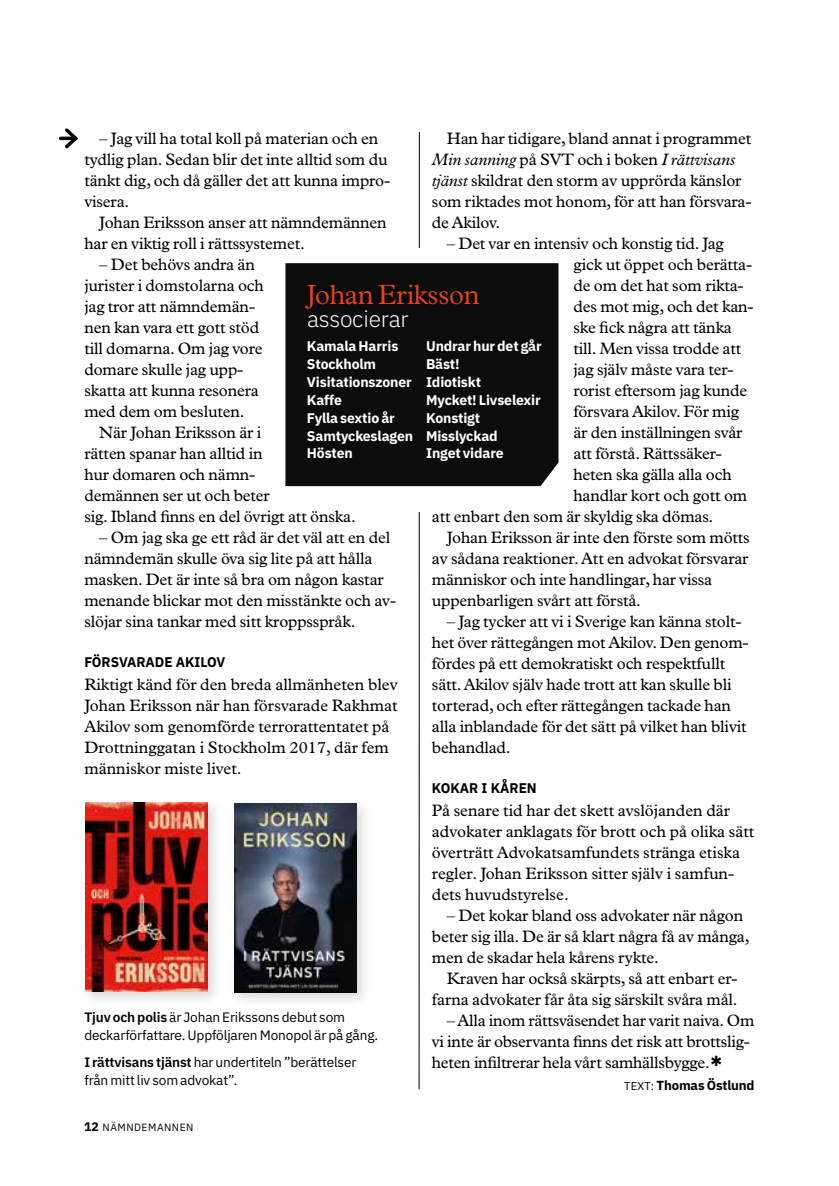
<style>
.page{position:relative;width:839px;height:1186px;background:#fff}
.page>*{position:absolute;margin:0;border:0;box-sizing:border-box;transform-origin:0 0}
.t1{font:300 28px "Plantin MT Pro";letter-spacing:-.01em;color:#ea441c}
.t2{font:300 22.75px "IBM Plex Sans";letter-spacing:-.01em;color:#fff}
.t3{font:16.62px/21px "Plantin MT Pro";letter-spacing:-.01em;color:#000}
.t4{font:700 14px/17.8px "IBM Plex Sans";letter-spacing:-.01em;color:#fff}
.t5{font:700 14px "IBM Plex Sans";color:#000}
.t6{font:13.65px/17.8px "IBM Plex Sans";letter-spacing:-.01em;color:#000}
.t7{font:700 13.12px "IBM Plex Sans";letter-spacing:-.01em;color:#000}
.t8{font:10.5px "IBM Plex Sans";letter-spacing:.05em;color:#000}
.s1{font-style:italic}
.s2{font-weight:400;font-size:11.38px}
.s3{font-weight:600}
.s4{font-weight:700;font-size:12.25px}
</style>
<div class="page">
<hr style="left:418px;top:132px;width:1px;height:957px;background:#000">
<hr style="left:61px;top:137px;width:15px;height:3px;background:#000">
<svg style="left:62px;top:128px;width:16px;height:21px"></svg>
<div style="left:79px;top:797px;width:144px;height:210px;background:#000;opacity:.15"></div>
<img style="left:85px;top:802px;width:123px;height:189px">
<div style="left:228px;top:798px;width:144px;height:210px;background:#000;opacity:.15"></div>
<img style="left:234px;top:803px;width:122px;height:189px">
<div style="left:415px;top:249px;width:13px;height:263px;background:#fff"></div>
<div style="left:285px;top:263px;width:273px;height:223px;background:#0c0c0c"></div>
<p class="t3" style="left:84px;top:128px;width:307px;text-indent:15px">– Jag vill ha total koll på materian och en tydlig plan. Sedan blir det inte alltid som du tänkt dig, och då gäller det att kunna impro&shy;visera.</p>
<p class="t3" style="left:84px;top:212px;width:304px;text-indent:15px">Johan Eriksson anser att nämndemännen har en viktig roll i rättssystemet.</p>
<p class="t3" style="left:84px;top:254px;width:181px;text-indent:15px">– Det behövs andra än jurister i domstolarna och jag tror att nämndemän&shy;nen kan vara ett gott stöd till domarna. Om jag vore domare skulle jag upp&shy;skatta att kunna resonera med dem om besluten.</p>
<p class="t3" style="left:84px;top:421px;width:273px;text-indent:15px">När Johan Eriksson är i<br>rätten spanar han alltid in<br>hur domaren och nämn-<br>demännen ser ut och beter<br>sig. Ibland finns en del övrigt att önska.</p>
<p class="t3" style="left:84px;top:526px;width:313px;text-indent:15px">– Om jag ska ge ett råd är det väl att en del nämndemän skulle öva sig lite på att hålla masken. Det är inte så bra om någon kastar menande blickar mot den misstänkte och av&shy;slöjar sina tankar med sitt kroppsspråk.</p>
<p class="t5" style="left:84px;top:651px;width:142px">FÖRSVARADE AKILOV</p>
<p class="t3" style="left:84px;top:674px;width:315px">Riktigt känd för den breda allmänheten blev Johan Eriksson när han försvarade Rakhmat Akilov som genomförde terrorattentatet på Drottninggatan i Stockholm 2017, där fem människor miste livet.</p>
<p class="t3" style="left:432px;top:128px;width:321px;text-indent:15px">Han har tidigare, bland annat i programmet <span class="s1">Min sanning</span> på SVT och i boken <span class="s1">I rättvisans tjänst</span> skildrat den storm av upprörda känslor som riktades mot honom, för att han försvara&shy;de Akilov.</p>
<p class="t3" style="left:446px;top:233px;width:278px">– Det var en intensiv och konstig tid. Jag</p>
<p class="t3" style="left:573px;top:254px;width:180px">gick ut öppet och berätta-</p>
<p class="t3" style="left:573px;top:275px;width:172px">de om det hat som rikta-</p>
<p class="t3" style="left:573px;top:296px;width:182px">des mot mig, och det kan-</p>
<p class="t3" style="left:573px;top:317px;width:160px">ske fick några att tänka</p>
<p class="t3" style="left:573px;top:338px;width:169px">till. Men vissa trodde att</p>
<p class="t3" style="left:573px;top:359px;width:162px">jag själv måste vara ter-</p>
<p class="t3" style="left:573px;top:380px;width:175px">rorist eftersom jag kunde</p>
<p class="t3" style="left:573px;top:400px;width:167px">försvara Akilov. För mig</p>
<p class="t3" style="left:573px;top:421px;width:170px">är den inställningen svår</p>
<p class="t3" style="left:573px;top:442px;width:150px">att förstå. Rättssäker-</p>
<p class="t3" style="left:573px;top:463px;width:160px">heten ska gälla alla och</p>
<p class="t3" style="left:573px;top:484px;width:175px">handlar kort och gott om</p>
<p class="t3" style="left:432px;top:505px;width:283px">att enbart den som är skyldig ska dömas.</p>
<p class="t3" style="left:446px;top:526px;width:304px">Johan Eriksson är inte den förste som mötts</p>
<p class="t3" style="left:432px;top:547px;width:318px">av sådana reaktioner. Att en advokat försvarar</p>
<p class="t3" style="left:432px;top:568px;width:282px">människor och inte handlingar, har vissa</p>
<p class="t3" style="left:432px;top:589px;width:211px">uppenbarligen svårt att förstå.</p>
<p class="t3" style="left:432px;top:610px;width:318px;text-indent:15px">– Jag tycker att vi i Sverige kan känna stolt&shy;het över rättegången mot Akilov. Den genom&shy;fördes på ett demokratiskt och respektfullt sätt. Akilov själv hade trott att kan skulle bli torterad, och efter rättegången tackade han alla inblandade för det sätt på vilket han blivit behandlad.</p>
<p class="t5" style="left:432px;top:777px;width:106px">KOKAR I KÅREN</p>
<p class="t3" style="left:432px;top:800px;width:324px">På senare tid har det skett avslöjanden där advokater anklagats för brott och på olika sätt överträtt Advokatsamfundets stränga etiska regler. Johan Eriksson sitter själv i samfun&shy;dets huvudstyrelse.</p>
<p class="t3" style="left:432px;top:905px;width:319px;text-indent:15px">– Det kokar bland oss advokater när någon beter sig illa. De är så klart några få av många, men de skadar hela kårens rykte.</p>
<p class="t3" style="left:432px;top:968px;width:307px;text-align:right">Kraven har också skärpts, så att enbart er&shy;farna advokater får åta sig särskilt svåra mål.</p>
<p class="t3" style="left:432px;top:1010px;width:324px;text-indent:15px">– Alla inom rättsväsendet har varit naiva. Om vi inte är observanta finns det risk att brottslig&shy;heten infiltrerar hela vårt samhällsbygge.</p>
<p class="t7" style="left:624px;top:1074px;width:132px"><span class="s2">TEXT:</span> Thomas Östlund</p>
<h1 class="t1" style="left:307px;top:278px;width:174px">Johan Eriksson</h1>
<h2 class="t2" style="left:307px;top:301px;width:103px">associerar</h2>
<p class="t4" style="left:307px;top:336px;width:93px">Kamala Harris</p>
<p class="t4" style="left:426px;top:336px;width:117px">Undrar hur det går</p>
<p class="t4" style="left:307px;top:354px;width:71px">Stockholm</p>
<p class="t4" style="left:307px;top:354px;width:175px;text-indent:119px">Bäst!<br>Visitationszoner Idiotiskt<br>Kaffe</p>
<p class="t4" style="left:426px;top:390px;width:116px">Mycket! Livselexir</p>
<p class="t4" style="left:307px;top:408px;width:89px">Fylla sextio år</p>
<p class="t4" style="left:307px;top:408px;width:192px;text-indent:119px">Konstigt<br>Samtyckeslagen Misslyckad<br>Hösten</p>
<p class="t4" style="left:426px;top:443px;width:79px">Inget vidare</p>
<p class="t6" style="left:84px;top:1006px;width:295px"><span class="s3">Tjuv och polis</span> är Johan Erikssons debut som deckarförfattare. Uppföljaren Monopol är på gång.</p>
<p class="t6" style="left:84px;top:1052px;width:273px"><span class="s3">I rättvisans tjänst</span> har undertiteln ”berättelser från mitt liv som advokat”.</p>
<p class="t8" style="left:84px;top:1119px;width:111px"><span class="s4">12</span> NÄMNDEMANNEN</p>
</div>
